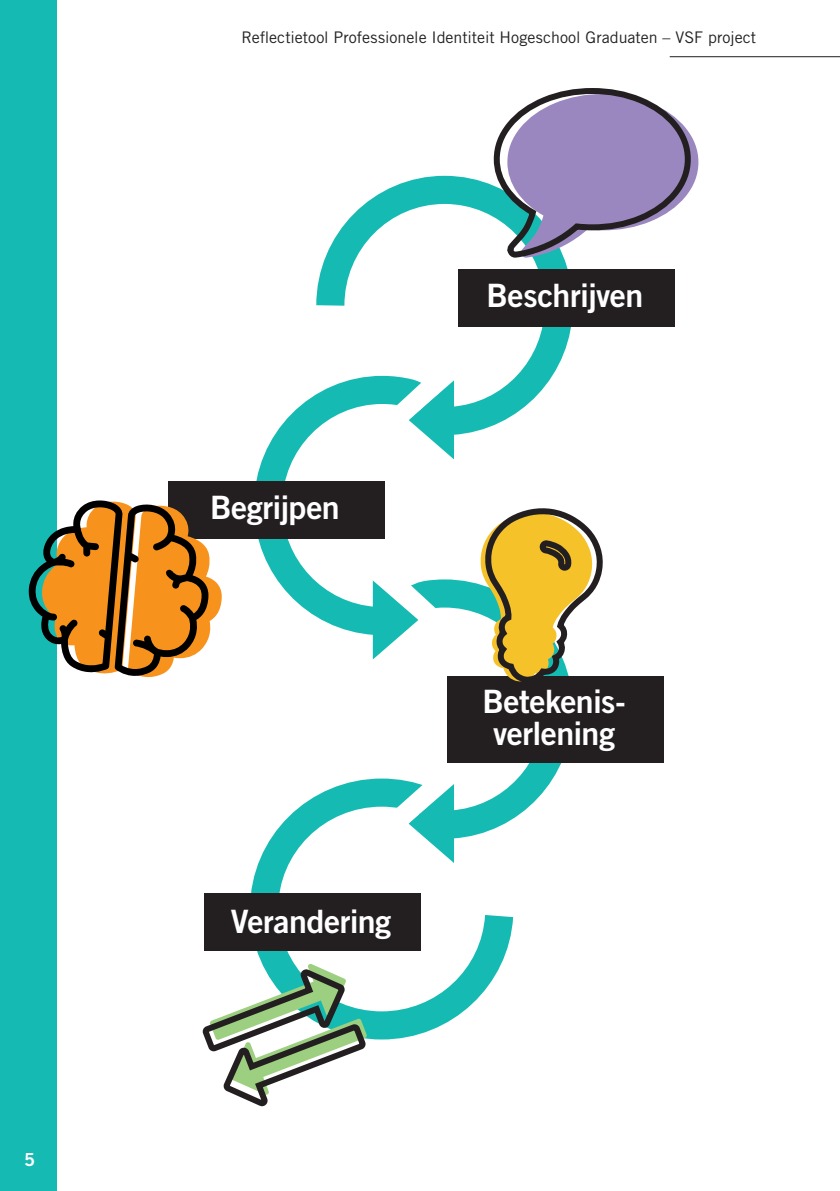
<style>
.page{position:relative;width:840px;height:1191px;background:#fff}
.page>*{position:absolute;margin:0;border:0;box-sizing:border-box;transform-origin:0 0}
.t1{font:32.2px/32.2px "Trade Gothic LT Std Bd 2";letter-spacing:-.015em;color:#fff;text-align:center}
.t2{font:18px "Trade Gothic LT Std Bd 2";color:#fff}
.t3{font:16px "Trade Gothic LT Std";color:#231f20}
</style>
<div class="page">
<div style="left:0;top:0;width:57px;height:1191px;background:#15bbb3"></div>
<svg style="left:316px;top:175px;width:255px;height:260px"></svg>
<svg style="left:447px;top:579px;width:139px;height:229px"></svg>
<svg style="left:256px;top:362px;width:192px;height:288px"></svg>
<svg style="left:251px;top:764px;width:277px;height:276px"></svg>
<div style="left:457px;top:269px;width:217px;height:58px;background:#231f20"></div>
<div style="left:168px;top:481px;width:216px;height:58px;background:#231f20"></div>
<div style="left:447px;top:675px;width:216px;height:87px;background:#231f20"></div>
<div style="left:204px;top:893px;width:216px;height:58px;background:#231f20"></div>
<svg style="left:394px;top:778px;width:60px;height:85px"></svg>
<svg style="left:372px;top:577px;width:64px;height:82px"></svg>
<svg style="left:394px;top:376px;width:60px;height:83px"></svg>
<hr style="left:669px;top:56px;width:170px;height:1px;background:#231f20">
<svg style="left:490px;top:88px;width:208px;height:175px"></svg>
<svg style="left:479px;top:508px;width:127px;height:174px"></svg>
<svg style="left:202px;top:963px;width:168px;height:144px"></svg>
<svg style="left:28px;top:500px;width:194px;height:177px"></svg>
<p class="t2" style="left:24px;top:1148px;width:12px">5</p>
<p class="t3" style="left:241px;top:27px;width:516px">Reflectietool Professionele Identiteit Hogeschool Graduaten – VSF project</p>
<h1 class="t1" style="left:210px;top:491px;width:131px">Begrijpen</h1>
<h1 class="t1" style="left:231px;top:905px;width:162px">Verandering</h1>
<h1 class="t1" style="left:486px;top:279px;width:158px">Beschrijven</h1>
<h1 class="t1" style="left:482px;top:685px;width:145px">Betekenis&shy;verlening</h1>
</div>
